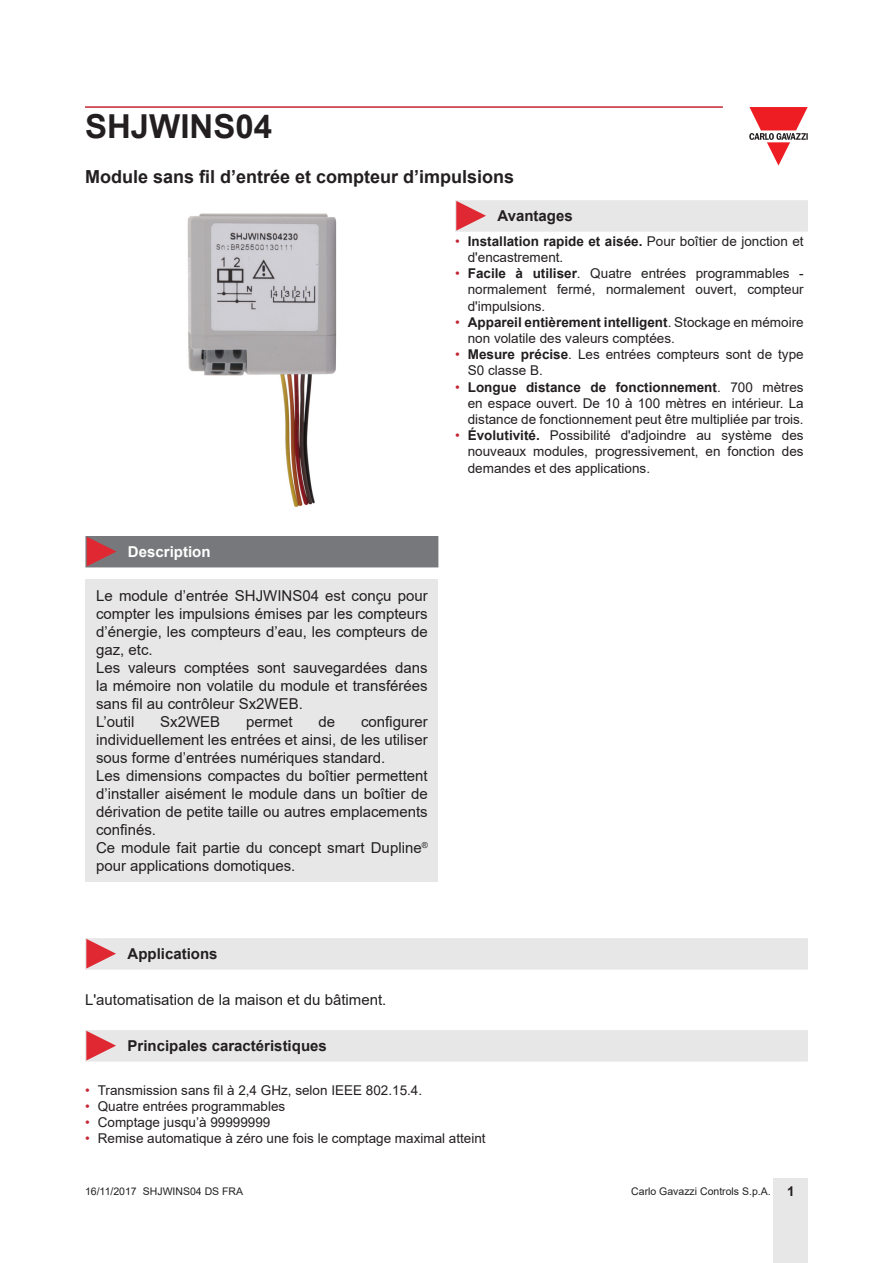
<style>
.page{position:relative;width:893px;height:1263px;background:#fff}
.page>*{position:absolute;margin:0;border:0;box-sizing:border-box;transform-origin:0 0}
.Titolo01_1PM{font:700 33px "Arial";color:#231f20}
.Titolo02{font:700 18px "Arial";color:#231f20}
.Testo{font:15px/18px "Arial";color:#231f20;text-align:justify}
.Titolo03{font:700 15px "Arial";color:#231f20}
.Titolo04{font:700 15px "Arial";color:#fff}
.t1{font:13.5px/16.2px "Arial";color:#231f20}
.NumeroPagina{font:10.5px "Arial";color:#231f20}
.Z_CodiceProdotto{font:10.5px "Arial";color:#231f20}
.s1{color:#c42633}
.s2{font-weight:700}
.s3{font-weight:700;font-size:13.5px}
</style>
<div class="page">
<hr style="left:85px;top:106px;width:638px;height:2px;background:#c42633">
<div style="left:774px;top:1178px;width:34px;height:85px;background:#e7e7e8"></div>
<svg style="left:749px;top:107px;width:59px;height:59px"></svg>
<div style="left:85px;top:579px;width:353px;height:302px;background:#e7e7e8"></div>
<img style="left:187px;top:213px;width:150px;height:294px">
<div style="left:85px;top:536px;width:353px;height:31px;background:#77787b"></div>
<div style="left:455px;top:200px;width:353px;height:32px;background:#e7e7e8"></div>
<div style="left:85px;top:938px;width:723px;height:31px;background:#e7e7e8"></div>
<div style="left:85px;top:1030px;width:723px;height:31px;background:#e7e7e8"></div>
<p class="Titolo01_1PM" style="left:85px;top:103px;width:189px">SHJWINS04</p>
<p class="Titolo02" style="left:85px;top:164px;width:431px">Module sans fil d’entrée et compteur d’impulsions</p>
<p class="Titolo03" style="left:497px;top:206px;width:77px">Avantages</p>
<p class="t1" style="left:468px;top:233px;width:337px;text-indent:-13px"><span class="s1">•</span> <span class="s2">Installation rapide et aisée.</span> Pour boîtier de jonction et d'encastrement.</p>
<p class="t1" style="left:468px;top:265px;width:337px;text-align:justify;text-indent:-13px"><span class="s1">•</span> <span class="s2">Facile à utiliser</span>. Quatre entrées programmables - normalement fermé, normalement ouvert, compteur d'impulsions.</p>
<p class="t1" style="left:468px;top:314px;width:337px;text-indent:-13px"><span class="s1">•</span> <span class="s2">Appareil entièrement intelligent</span>. Stockage en mémoire non volatile des valeurs comptées.</p>
<p class="t1" style="left:468px;top:346px;width:337px;text-indent:-13px"><span class="s1">•</span> <span class="s2">Mesure précise</span>. Les entrées compteurs sont de type<br>S0 classe B.</p>
<p class="t1" style="left:468px;top:379px;width:337px;text-align:justify;text-indent:-13px"><span class="s1">•</span> <span class="s2">Longue distance de fonctionnement</span>. 700 mètres en espace ouvert. De 10 à 100 mètres en intérieur. La distance de fonctionnement peut être multipliée par trois.</p>
<p class="t1" style="left:468px;top:427px;width:337px;text-align:justify;text-indent:-13px"><span class="s1">•</span> <span class="s2">Évolutivité.</span> Possibilité d'adjoindre au système des nouveaux modules, progressivement, en fonction des demandes et des applications.</p>
<p class="Titolo04" style="left:128px;top:541px;width:84px">Description</p>
<p class="Testo" style="left:96px;top:586px;width:333px">Le module d’entrée SHJWINS04 est conçu pour compter les impulsions émises par les compteurs d’énergie, les compteurs d’eau, les compteurs de gaz, etc.</p>
<p class="Testo" style="left:96px;top:658px;width:333px">Les valeurs comptées sont sauvegardées dans la mémoire non volatile du module et transférées sans fil au contrôleur Sx2WEB.</p>
<p class="Testo" style="left:96px;top:712px;width:40px">L’outil</p>
<p class="Testo" style="left:160px;top:712px;width:62px">Sx2WEB</p>
<p class="Testo" style="left:246px;top:712px;width:48px">permet</p>
<p class="Testo" style="left:319px;top:712px;width:18px">de</p>
<p class="Testo" style="left:96px;top:712px;width:333px;text-indent:265px">configurer individuellement les entrées et ainsi, de les utiliser sous forme d’entrées numériques standard.</p>
<p class="Testo" style="left:96px;top:766px;width:333px">Les dimensions compactes du boîtier permettent d’installer aisément le module dans un boîtier de dérivation de petite taille ou autres emplacements confinés.</p>
<p class="Testo" style="left:96px;top:838px;width:333px">Ce module fait partie du concept smart Dupline<sup>® </sup>pour applications domotiques.</p>
<p class="Titolo03" style="left:128px;top:943px;width:92px">Applications</p>
<p class="Testo" style="left:85px;top:990px;width:303px">L'automatisation de la maison et du bâtiment.</p>
<p class="Titolo03" style="left:128px;top:1035px;width:201px">Principales caractéristiques</p>
<p class="t1" style="left:85px;top:1082px;width:339px"><span class="s1">•</span> Transmission sans fil à 2,4 GHz, selon IEEE 802.15.4.</p>
<p class="t1" style="left:85px;top:1098px;width:202px"><span class="s1">•</span> Quatre entrées programmables</p>
<p class="t1" style="left:85px;top:1114px;width:187px"><span class="s1">•</span> Comptage jusqu’à 99999999</p>
<p class="t1" style="left:85px;top:1130px;width:402px"><span class="s1">•</span> Remise automatique à zéro une fois le comptage maximal atteint</p>
<p class="Z_CodiceProdotto" style="left:85px;top:1183px;width:160px">16/11/2017 SHJWINS04 DS FRA</p>
<p class="NumeroPagina" style="left:631px;top:1183px;width:165px">Carlo Gavazzi Controls S.p.A. <span class="s3">1</span></p>
</div>
